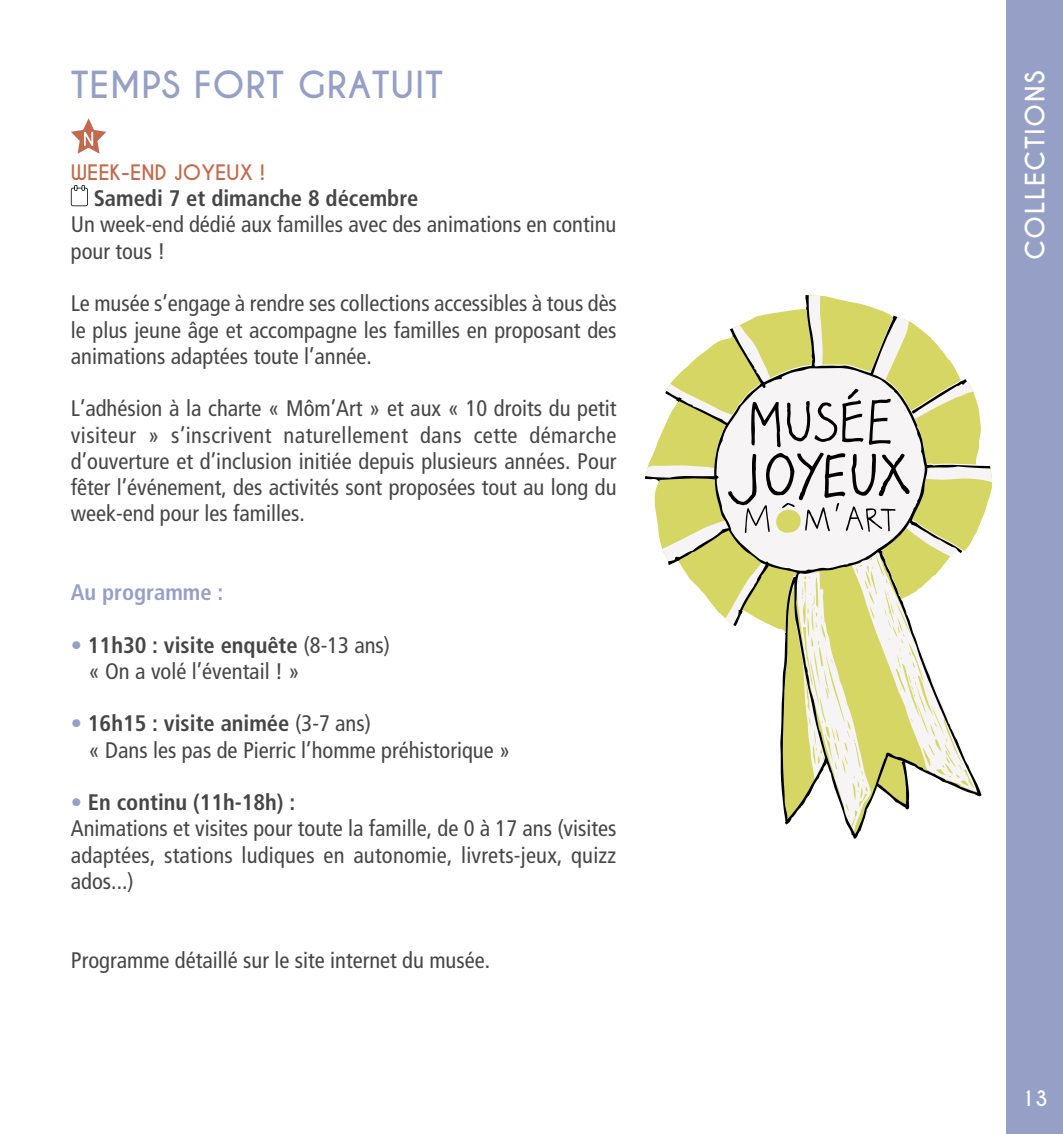
<style>
.page{position:relative;width:1063px;height:1134px;background:#fff}
.page>*{position:absolute;margin:0;border:0;box-sizing:border-box;transform-origin:0 0}
.t1{font:700 35px "Caviar Dreams";letter-spacing:.02em;color:#96a0c6}
.t2{font:700 25px "Caviar Dreams";letter-spacing:.06em;color:#fff}
.t3{font:condensed 22.5px/26.2px "Frutiger";color:#474646}
.t4{font:700 condensed 22.5px "Frutiger";color:#474646}
.t5{font:700 condensed 22.5px "Frutiger";color:#96a0c6}
.t6{font:700 20px "Caviar Dreams";color:#c3694d}
.t7{font:700 20px "Caviar Dreams";color:#fff}
.s1{font-weight:700;color:#96a0c6}
.s2{font-weight:700}
</style>
<div class="page">
<div style="left:1006px;top:0;width:57px;height:1134px;background:#96a0c6"></div>
<svg style="left:71px;top:118px;width:35px;height:36px"></svg>
<svg style="left:71px;top:185px;width:17px;height:21px"></svg>
<svg style="left:645px;top:295px;width:347px;height:538px"></svg>
<h1 class="t1" style="left:71px;top:64px;width:374px">TEMPS FORT GRATUIT</h1>
<p class="t6" style="left:71px;top:160px;width:196px">WEEK-END JOYEUX !</p>
<p class="t4" style="left:94px;top:185px;width:326px">Samedi 7 et dimanche 8 décembre</p>
<p class="t3" style="left:71px;top:212px;width:547px">Un week-end dédié aux familles avec des animations en continu pour tous !</p>
<p class="t3" style="left:71px;top:290px;width:548px;text-align:justify">Le musée s’engage à rendre ses collections accessibles à tous dès le plus jeune âge et accompagne les familles en proposant des animations adaptées toute l’année.</p>
<p class="t3" style="left:71px;top:395px;width:547px;text-align:justify">L’adhésion à la charte « Môm’Art » et aux « 10 droits du petit visiteur » s’inscrivent naturellement dans cette démarche d’ouverture et d’inclusion initiée depuis plusieurs années. Pour fêter l’événement, des activités sont proposées tout au long du week-end pour les familles.</p>
<p class="t5" style="left:71px;top:579px;width:154px">Au programme :</p>
<p class="t3" style="left:89px;top:632px;width:303px;text-indent:-18px"><span class="s1">•</span> <span class="s2">11h30 : visite enquête</span> (8-13 ans) « On a volé l’éventail ! »</p>
<p class="t3" style="left:89px;top:710px;width:423px;text-indent:-18px"><span class="s1">•</span> <span class="s2">16h15 : visite animée</span> (3-7 ans)<br>« Dans les pas de Pierric l’homme préhistorique »</p>
<p class="t3" style="left:71px;top:789px;width:547px"><span class="s1">•</span> <span class="s2">En continu (11h-18h) :<br></span>Animations et visites pour toute la famille, de 0 à 17 ans (visites adaptées, stations ludiques en autonomie, livrets-jeux, quizz ados...)</p>
<p class="t3" style="left:71px;top:947px;width:421px">Programme détaillé sur le site internet du musée.</p>
<p class="t2" style="left:1020px;top:260px;width:191px;rotate:-90deg">COLLECTIONS</p>
<p class="t7" style="left:1021px;top:1087px;width:28px">13</p>
</div>
